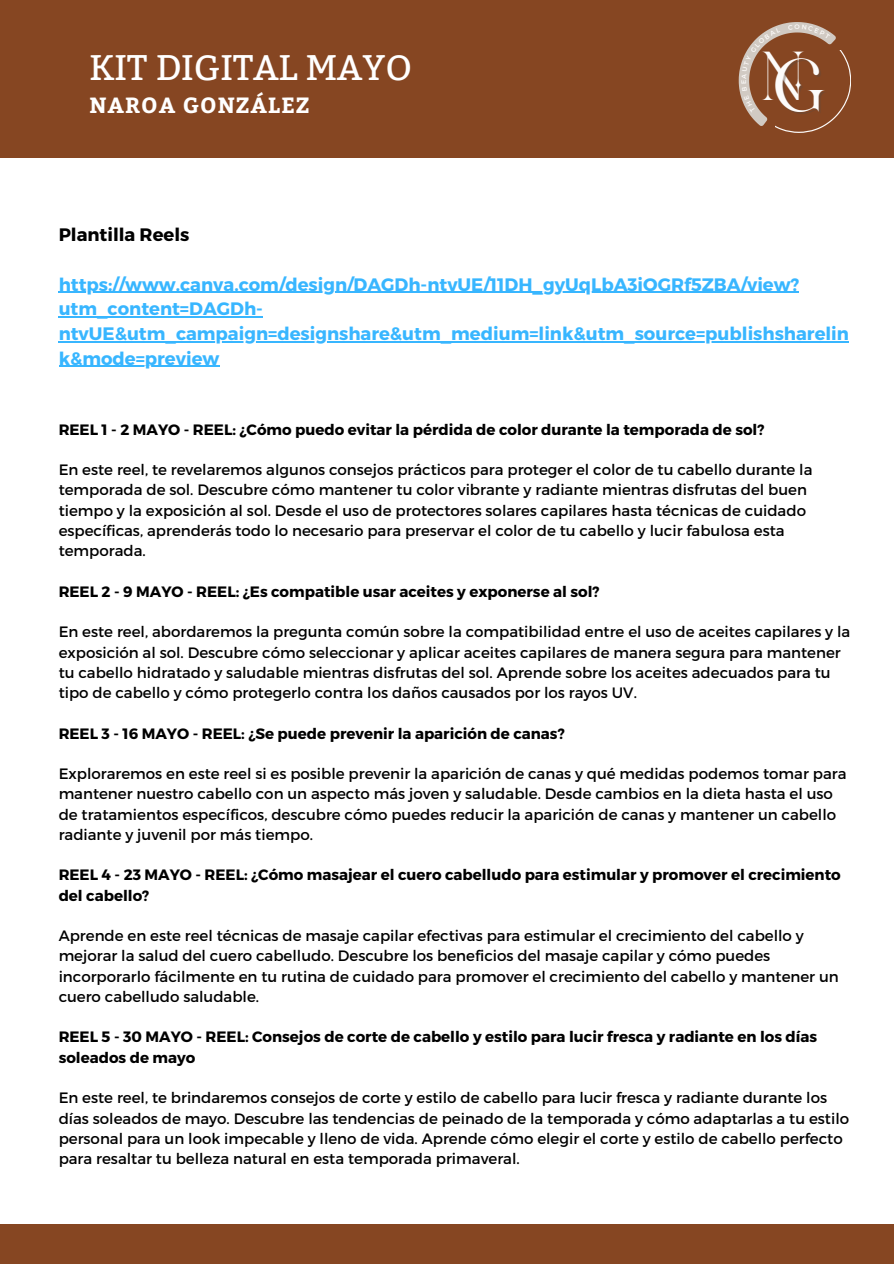
<style>
.page{position:relative;width:894px;height:1264px;background:#fff}
.page>*{position:absolute;margin:0;border:0;box-sizing:border-box;transform-origin:0 0}
.t1{font:37.5px "Gyahegi Personal Use";color:#fdfbfa}
.t2{font:35.4px "Bitter";color:#fff}
.t3{font:700 21.9px "Bitter";letter-spacing:.045em;color:#fff}
.t4{font:700 18px/24.8px "Montserrat";color:#38b6ff}
.t5{font:700 18px "Montserrat";color:#000}
.t6{font:15px/20.2px "Montserrat";color:#000}
.t7{font:700 15px/20.2px "Montserrat";color:#000}
.t8{font:6.6px "Montserrat";color:#fdfbfa}
.s1{font-size:41.85px;color:rgb(91 74 64/.4)}
</style>
<div class="page">
<div style="left:0;top:0;width:893px;height:157px;background:#864622"></div>
<div style="left:0;top:1224px;width:893px;height:39px;background:#864622"></div>
<hr style="left:59px;top:292px;width:740px;height:1px;background:#38b6ff">
<hr style="left:59px;top:316px;width:204px;height:1px;background:#38b6ff">
<hr style="left:59px;top:341px;width:789px;height:1px;background:#38b6ff">
<hr style="left:59px;top:366px;width:160px;height:1px;background:#38b6ff">
<svg style="left:738px;top:22px;width:112px;height:111px"></svg>
<h2 class="t2" style="left:89px;top:47px;width:324px">KIT DIGITAL MAYO</h2>
<h3 class="t3" style="left:89px;top:89px;width:221px">NAROA GONZÁLEZ</h3>
<p class="t8" style="left:794px;top:23px;width:7px">O</p>
<h5 class="t1" style="left:760px;top:65px;width:69px">N<span class="s1">G</span></h5>
<p class="t5" style="left:59px;top:223px;width:132px">Plantilla Reels</p>
<p class="t4" style="left:59px;top:271px;width:791px">https://www.canva.com/design/DAGDh-ntvUE/11DH_gyUqLbA3iOGRf5ZBA/view? utm_content=DAGDh&shy;ntvUE&amp;utm_campaign=designshare&amp;utm_medium=link&amp;utm_source=publishsharelin k&amp;mode=preview</p>
<h1 class="t7" style="left:59px;top:418px;width:707px">REEL 1 - 2 MAYO - REEL: ¿Cómo puedo evitar la pérdida de color durante la temporada de sol?</h1>
<h2 class="t6" style="left:59px;top:459px;width:755px">En este reel, te revelaremos algunos consejos prácticos para proteger el color de tu cabello durante la temporada de sol. Descubre cómo mantener tu color vibrante y radiante mientras disfrutas del buen tiempo y la exposición al sol. Desde el uso de protectores solares capilares hasta técnicas de cuidado específicas, aprenderás todo lo necesario para preservar el color de tu cabello y lucir fabulosa esta temporada.</h2>
<p class="t7" style="left:59px;top:580px;width:542px">REEL 2 - 9 MAYO - REEL: ¿Es compatible usar aceites y exponerse al sol?</p>
<p class="t6" style="left:59px;top:621px;width:793px">En este reel, abordaremos la pregunta común sobre la compatibilidad entre el uso de aceites capilares y la exposición al sol. Descubre cómo seleccionar y aplicar aceites capilares de manera segura para mantener tu cabello hidratado y saludable mientras disfrutas del sol. Aprende sobre los aceites adecuados para tu tipo de cabello y cómo protegerlo contra los daños causados por los rayos UV.</p>
<p class="t7" style="left:59px;top:722px;width:507px">REEL 3 - 16 MAYO - REEL: ¿Se puede prevenir la aparición de canas?</p>
<p class="t6" style="left:59px;top:762px;width:789px">Exploraremos en este reel si es posible prevenir la aparición de canas y qué medidas podemos tomar para mantener nuestro cabello con un aspecto más joven y saludable. Desde cambios en la dieta hasta el uso de tratamientos específicos, descubre cómo puedes reducir la aparición de canas y mantener un cabello radiante y juvenil por más tiempo.</p>
<p class="t7" style="left:59px;top:864px;width:783px">REEL 4 - 23 MAYO - REEL: ¿Cómo masajear el cuero cabelludo para estimular y promover el crecimiento del cabello?</p>
<h3 class="t6" style="left:59px;top:924px;width:781px">Aprende en este reel técnicas de masaje capilar efectivas para estimular el crecimiento del cabello y mejorar la salud del cuero cabelludo. Descubre los beneficios del masaje capilar y cómo puedes incorporarlo fácilmente en tu rutina de cuidado para promover el crecimiento del cabello y mantener un cuero cabelludo saludable.</h3>
<h3 class="t7" style="left:59px;top:1026px;width:760px">REEL 5 - 30 MAYO - REEL: Consejos de corte de cabello y estilo para lucir fresca y radiante en los días soleados de mayo</h3>
<h4 class="t6" style="left:59px;top:1086px;width:791px">En este reel, te brindaremos consejos de corte y estilo de cabello para lucir fresca y radiante durante los días soleados de mayo. Descubre las tendencias de peinado de la temporada y cómo adaptarlas a tu estilo personal para un look impecable y lleno de vida. Aprende cómo elegir el corte y estilo de cabello perfecto para resaltar tu belleza natural en esta temporada primaveral.</h4>
</div>
